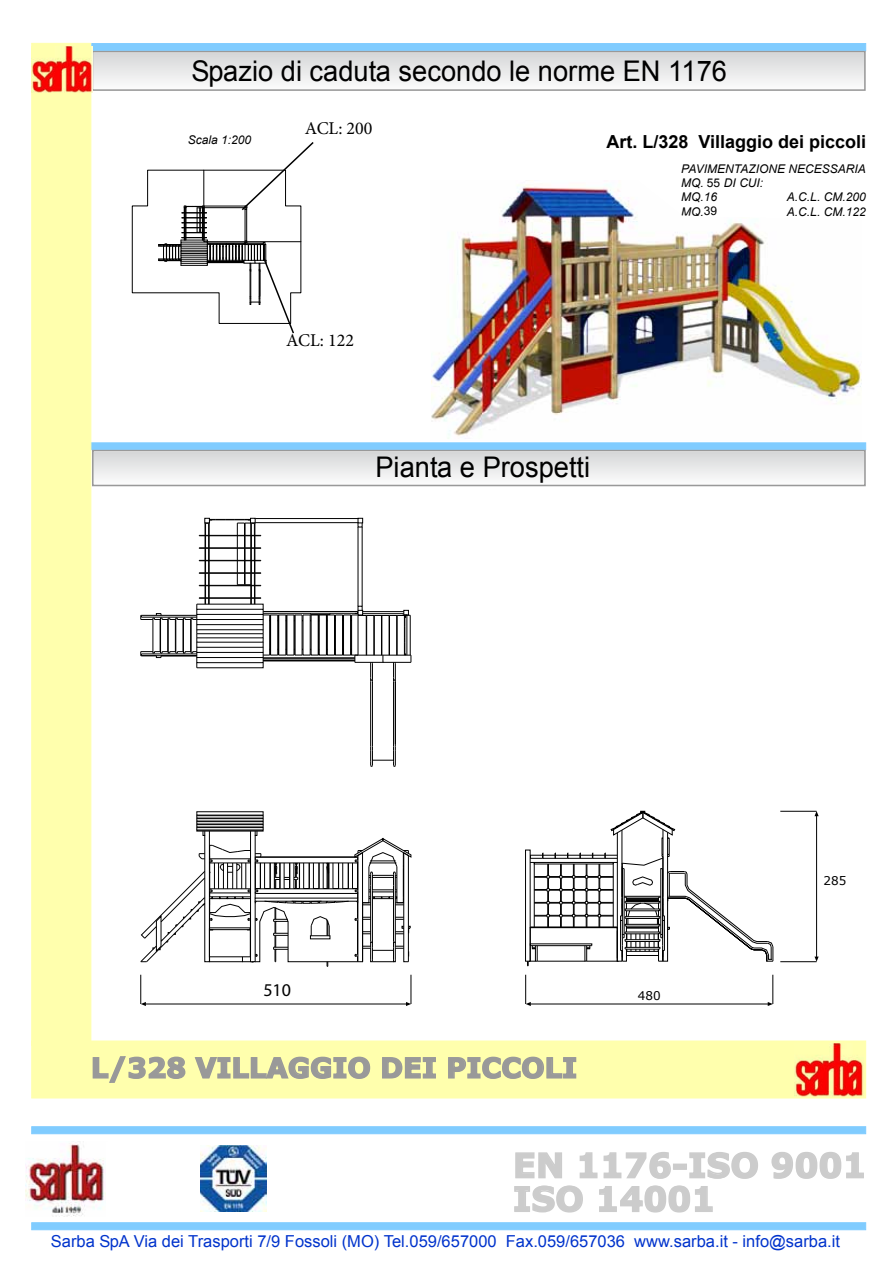
<style>
.page{position:relative;width:893px;height:1263px;background:#fff}
.page>*{position:absolute;margin:0;border:0;box-sizing:border-box;transform-origin:0 0}
.t1{font:700 33.75px/33.8px "Verdana";color:#ccc}
.t2{font:28.5px "Arial";color:#000;scale:.96 1}
.t3{font:700 27.45px "Verdana";color:#999}
.t4{font:700 18px "Arial";color:#000}
.t5{font:18px "Minion Pro";color:#000}
.t6{font:18px "Myriad Pro";color:#000}
.t7{font:16.5px "Arial";color:#03c}
.t8{font:italic 12px/14.2px "Arial";color:#000}
.t9{font:12px "Verdana";color:#000}
.t10{font:12px "Arial";color:#000}
</style>
<div class="page">
<div style="left:35px;top:443px;width:831px;height:7px;background:#80ccff;border:1px solid #80ccff"></div>
<div style="left:32px;top:43px;width:59px;height:1002px;background:#ffffad"></div>
<div style="left:92px;top:43px;width:774px;height:8px;background:#80ccff"></div>
<div style="left:32px;top:1041px;width:834px;height:57px;background:#ffffad"></div>
<svg style="left:95px;top:54px;width:768px;height:29px"></svg>
<div style="left:92px;top:51px;width:774px;height:40px;border:2px solid #999"></div>
<img style="left:795px;top:1044px;width:68px;height:52px">
<img style="left:32px;top:46px;width:60px;height:46px">
<svg style="left:95px;top:453px;width:768px;height:25px"></svg>
<div style="left:92px;top:450px;width:774px;height:36px;border:2px solid #999"></div>
<div style="left:32px;top:1126px;width:834px;height:8px;background:#80ccff;border:1px solid #80ccff"></div>
<div style="left:32px;top:1222px;width:834px;height:8px;background:#80ccff;border:1px solid #80ccff"></div>
<img style="left:26px;top:1144px;width:80px;height:73px">
<img style="left:200px;top:1146px;width:66px;height:66px">
<svg style="left:771px;top:1152px;width:93px;height:27px"></svg>
<svg style="left:514px;top:1152px;width:244px;height:61px"></svg>
<hr style="left:146px;top:1004px;width:260px;height:1px;background:#000">
<svg style="left:140px;top:975px;width:6px;height:31px"></svg>
<svg style="left:406px;top:975px;width:6px;height:31px"></svg>
<hr style="left:816px;top:816px;width:1px;height:141px;background:#000">
<svg style="left:814px;top:812px;width:5px;height:4px"></svg>
<svg style="left:814px;top:956px;width:5px;height:5px"></svg>
<hr style="left:780px;top:811px;width:37px;height:1px;background:#000">
<hr style="left:530px;top:1004px;width:238px;height:1px;background:#000">
<svg style="left:525px;top:975px;width:6px;height:31px"></svg>
<svg style="left:768px;top:975px;width:6px;height:31px"></svg>
<hr style="left:780px;top:961px;width:37px;height:1px;background:#000">
<svg style="left:92px;top:1056px;width:94px;height:27px"></svg>
<svg style="left:194px;top:1056px;width:177px;height:23px"></svg>
<svg style="left:382px;top:1057px;width:54px;height:22px"></svg>
<svg style="left:448px;top:1056px;width:129px;height:23px"></svg>
<div style="left:525px;top:850px;width:5px;height:111px;border:1px solid #000"></div>
<svg style="left:527px;top:811px;width:247px;height:155px"></svg>
<hr style="left:530px;top:927px;width:87px;height:1px;background:#000">
<svg style="left:140px;top:813px;width:271px;height:154px"></svg>
<hr style="left:395px;top:682px;width:1px;height:64px;background:#000">
<hr style="left:393px;top:682px;width:1px;height:64px;background:#000">
<svg style="left:370px;top:746px;width:26px;height:21px"></svg>
<hr style="left:372px;top:682px;width:1px;height:64px;background:#000">
<hr style="left:370px;top:682px;width:1px;height:64px;background:#000">
<svg style="left:140px;top:518px;width:272px;height:165px"></svg>
<hr style="left:363px;top:613px;width:41px;height:1px;background:#000">
<hr style="left:363px;top:611px;width:41px;height:1px;background:#000">
<img style="left:431px;top:180px;width:431px;height:259px">
<div style="left:704px;top:207px;width:29px;height:10px;background:#fff"></div>
<div style="left:707px;top:178px;width:16px;height:10px;background:#fff"></div>
<svg style="left:132px;top:142px;width:182px;height:192px"></svg>
<h2 class="t2" style="left:191px;top:53px;width:559px">Spazio di caduta secondo le norme EN 1176</h2>
<p class="t8" style="left:188px;top:133px;width:65px">Scala 1:200</p>
<p class="t5" style="left:305px;top:116px;width:69px">ACL: 200</p>
<p class="t4" style="left:606px;top:130px;width:261px">Art. L/328 Villaggio dei piccoli</p>
<p class="t8" style="left:681px;top:162px;width:186px">PAVIMENTAZIONE NECESSARIA<br>MQ. 8 DI CUI:<br>MQ.16</p>
<p class="t10" style="left:707px;top:175px;width:15px">55</p>
<p class="t8" style="left:787px;top:190px;width:80px">A.C.L. CM.200</p>
<p class="t10" style="left:704px;top:203px;width:15px">39</p>
<p class="t8" style="left:681px;top:204px;width:38px">MQ.42</p>
<p class="t8" style="left:787px;top:204px;width:80px">A.C.L. CM.122</p>
<p class="t5" style="left:286px;top:328px;width:69px">ACL: 122</p>
<h2 class="t2" style="left:375px;top:448px;width:225px">Pianta e Prospetti</h2>
<p class="t6" style="left:263px;top:979px;width:29px">510</p>
<p class="t9" style="left:268px;top:987px;width:24px">500</p>
<h3 class="t3" style="left:91px;top:1048px;width:488px">L/328 VILLAGGIO DEI PICCOLI</h3>
<p class="t9" style="left:638px;top:987px;width:24px">480</p>
<p class="t9" style="left:823px;top:872px;width:24px">285</p>
<h1 class="t1" style="left:513px;top:1148px;width:355px">EN 1176-ISO 9001<br>ISO 14001</h1>
<p class="t7" style="left:51px;top:1231px;width:791px">Sarba SpA Via dei Trasporti 7/9 Fossoli (MO) Tel.059/657000 Fax.059/657036 www.sarba.it - info@sarba.it</p>
</div>
